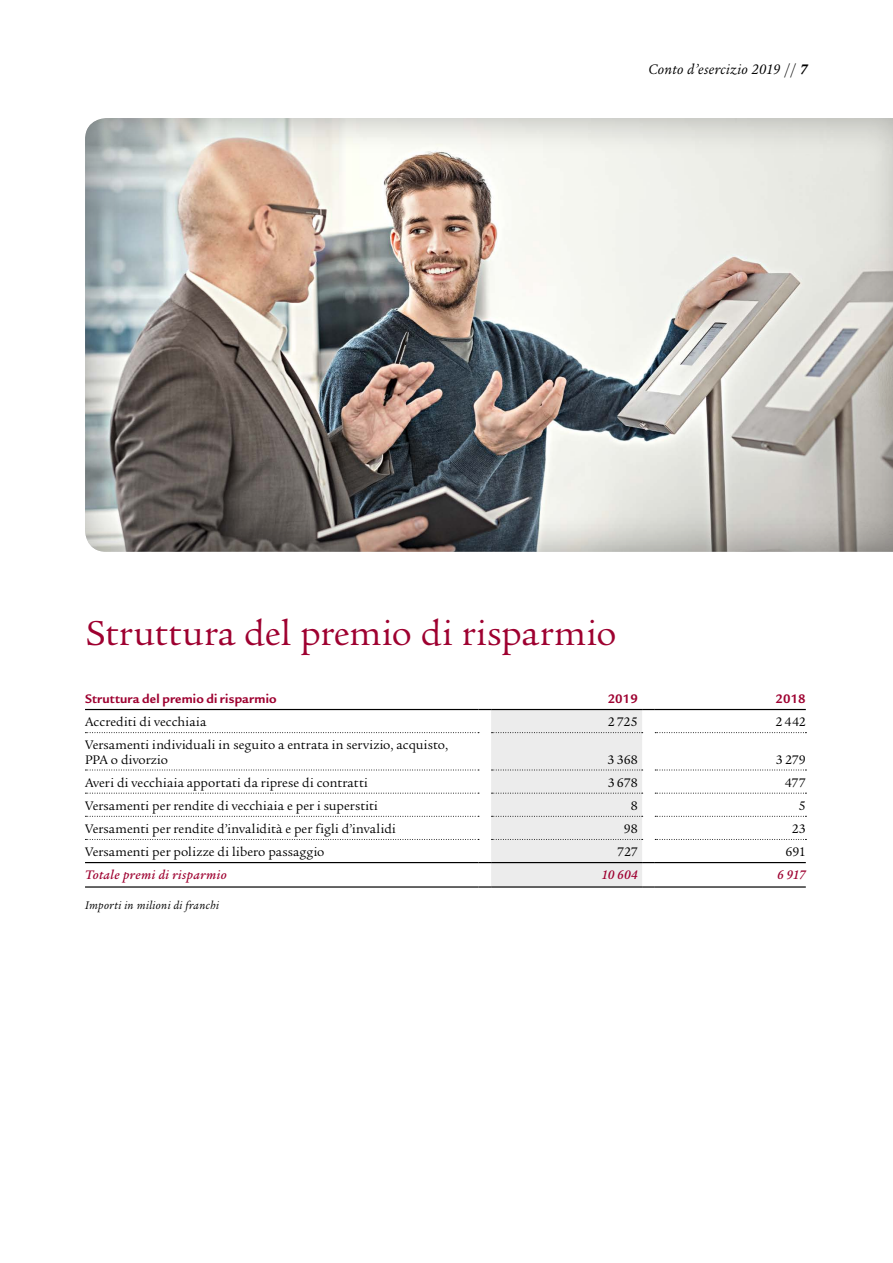
<style>
.page{position:relative;width:893px;height:1263px;background:#fff}
.page>*{position:absolute;margin:0;border:0;box-sizing:border-box;transform-origin:0 0}
.Book_25_27pt_K{font:37.5px "Legacy Serif ITC Pro";color:#9e0030}
.t1{font:italic 15px "Legacy Serif ITC Pro";letter-spacing:.02em;color:#000}
.Performance_bold_lin{font:13.5px/15px "Legacy Serif ITC Pro";letter-spacing:.01em;color:#000}
.Performance_bold_lin-2{font:700 13.5px "Legacy Sans ITC Pro";letter-spacing:.01em;color:#9e0030}
.Performance_bold_lin-3{font:italic 500 13.5px "Legacy Serif ITC Pro";letter-spacing:.03em;color:#9e0030}
.Performance_bold_lin-4{font:italic 12px "Legacy Serif ITC Pro";letter-spacing:.035em;color:#000}
.s1{font-style:normal}
.s2{font-weight:700}
</style>
<div class="page">
<svg style="left:85px;top:709px;width:721px;height:179px"></svg>
<hr style="left:491px;top:709px;width:151px;height:1px;background:#000">
<hr style="left:655px;top:709px;width:151px;height:1px;background:#000">
<div style="left:70px;top:107px;width:823px;height:445px;background:#000;opacity:.3"></div>
<p class="t1" style="left:648px;top:60px;width:161px">Conto d’esercizio 2019 <span class="s1">//</span> <span class="s2">7</span></p>
<p class="Book_25_27pt_K" style="left:86px;top:610px;width:532px">Struttura del premio di risparmio</p>
<p class="Performance_bold_lin-2" style="left:85px;top:691px;width:193px">Struttura del premio di risparmio</p>
<p class="Performance_bold_lin-2" style="left:608px;top:691px;width:32px">2019</p>
<p class="Performance_bold_lin-2" style="left:776px;top:691px;width:32px">2018</p>
<p class="Performance_bold_lin" style="left:85px;top:714px;width:123px">Accrediti di vecchiaia</p>
<p class="Performance_bold_lin" style="left:608px;top:714px;width:32px">2 725</p>
<p class="Performance_bold_lin" style="left:775px;top:714px;width:32px">2 442</p>
<p class="Performance_bold_lin" style="left:85px;top:737px;width:364px">Versamenti individuali in seguito a entrata in servizio, acquisto,<br>PPA o divorzio</p>
<p class="Performance_bold_lin" style="left:608px;top:752px;width:32px">3 368</p>
<p class="Performance_bold_lin" style="left:776px;top:752px;width:31px">3 279</p>
<p class="Performance_bold_lin" style="left:85px;top:775px;width:284px">Averi di vecchiaia apportati da riprese di contratti</p>
<p class="Performance_bold_lin" style="left:608px;top:775px;width:32px">3 678</p>
<p class="Performance_bold_lin" style="left:785px;top:775px;width:22px">477</p>
<p class="Performance_bold_lin" style="left:85px;top:798px;width:294px">Versamenti per rendite di vecchiaia e per i superstiti</p>
<p class="Performance_bold_lin" style="left:631px;top:798px;width:8px">8</p>
<p class="Performance_bold_lin" style="left:799px;top:798px;width:8px">5</p>
<p class="Performance_bold_lin" style="left:85px;top:821px;width:312px">Versamenti per rendite d’invalidità e per figli d’invalidi</p>
<p class="Performance_bold_lin" style="left:624px;top:821px;width:16px">98</p>
<p class="Performance_bold_lin" style="left:792px;top:821px;width:16px">23</p>
<p class="Performance_bold_lin" style="left:85px;top:844px;width:241px">Versamenti per polizze di libero passaggio</p>
<p class="Performance_bold_lin" style="left:617px;top:844px;width:22px">727</p>
<p class="Performance_bold_lin" style="left:786px;top:844px;width:22px">691</p>
<p class="Performance_bold_lin-3" style="left:85px;top:866px;width:143px">Totale premi di risparmio</p>
<p class="Performance_bold_lin-3" style="left:601px;top:866px;width:38px">10 604</p>
<p class="Performance_bold_lin-3" style="left:777px;top:866px;width:30px">6 917</p>
<p class="Performance_bold_lin-4" style="left:85px;top:897px;width:135px">Importi in milioni di franchi</p>
</div>
